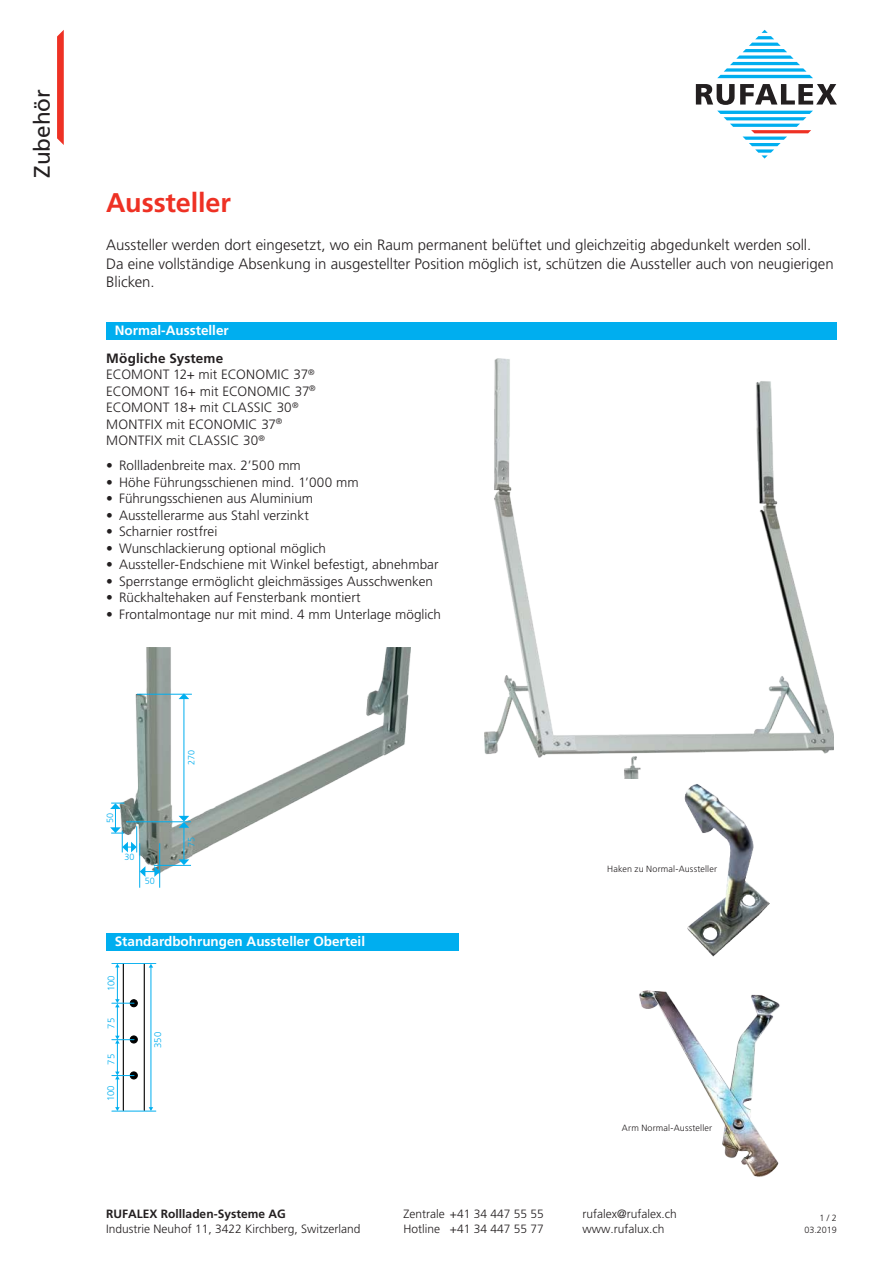
<style>
.page{position:relative;width:893px;height:1263px;background:#fff}
.page>*{position:absolute;margin:0;border:0;box-sizing:border-box;transform-origin:0 0}
.t1{font:700 27px "Frutiger LT Std";letter-spacing:-.005em;color:#ee3124}
.t2{font:22.5px "Frutiger LT Std";color:#231f20}
.t3{font:300 15px/18.8px "Frutiger LT Std";color:#231f20}
.t4{font:300 13.5px/16.5px "Frutiger LT Std";letter-spacing:.005em;color:#231f20}
.t5{font:700 13.5px "Frutiger LT Std";color:#fff}
.t6{font:300 12px "Frutiger LT Std";color:#231f20}
.t7{font:700 12px "Frutiger LT Std";color:#231f20}
.t8{font:300 9.6px "Frutiger LT Std";color:#00aeef}
.t9{font:300 9px/12px "Frutiger LT Std";letter-spacing:.015em;color:#231f20;text-align:right}
.t10{font:300 9px "Frutiger LT Std";color:#00aeef}
.s1{font-weight:700}
</style>
<div class="page">
<img style="left:485px;top:358px;width:349px;height:420px">
<img style="left:119px;top:648px;width:292px;height:237px">
<hr style="left:184px;top:698px;width:1px;height:119px;background:#00aeef">
<svg style="left:179px;top:693px;width:10px;height:6px"></svg>
<hr style="left:184px;top:827px;width:1px;height:33px;background:#00aeef">
<svg style="left:179px;top:859px;width:10px;height:6px"></svg>
<svg style="left:179px;top:816px;width:10px;height:12px"></svg>
<svg style="left:140px;top:866px;width:19px;height:11px"></svg>
<hr style="left:137px;top:694px;width:55px;height:1px;background:#00aeef">
<hr style="left:126px;top:821px;width:65px;height:1px;background:#00aeef">
<hr style="left:139px;top:843px;width:1px;height:45px;background:#00aeef">
<svg style="left:110px;top:803px;width:27px;height:49px"></svg>
<hr style="left:159px;top:843px;width:1px;height:45px;background:#00aeef">
<hr style="left:154px;top:865px;width:37px;height:1px;background:#00aeef">
<hr style="left:112px;top:963px;width:44px;height:1px;background:#00aeef">
<svg style="left:112px;top:963px;width:41px;height:148px"></svg>
<hr style="left:112px;top:1111px;width:44px;height:1px;background:#00aeef">
<img style="left:639px;top:990px;width:141px;height:187px">
<img style="left:684px;top:784px;width:86px;height:173px">
<div style="left:106px;top:322px;width:731px;height:17px;background:#00aeef"></div>
<div style="left:106px;top:933px;width:353px;height:17px;background:#00aeef"></div>
<svg style="left:717px;top:30px;width:96px;height:48px"></svg>
<svg style="left:717px;top:111px;width:96px;height:48px"></svg>
<svg style="left:696px;top:84px;width:141px;height:21px"></svg>
<svg style="left:57px;top:30px;width:7px;height:115px"></svg>
<h2 class="t2" style="left:29px;top:178px;width:90px;rotate:-90deg">Zubehör</h2>
<h1 class="t1" style="left:106px;top:191px;width:126px">Aussteller</h1>
<p class="t3" style="left:106px;top:236px;width:729px">Aussteller werden dort eingesetzt, wo ein Raum permanent belüftet und gleichzeitig abgedunkelt werden soll.<br>Da eine vollständige Absenkung in ausgestellter Position möglich ist, schützen die Aussteller auch von neugierigen<br>Blicken.</p>
<p class="t5" style="left:115px;top:325px;width:116px">Normal-Aussteller</p>
<p class="t4" style="left:106px;top:351px;width:211px"><span class="s1">Mögliche Systeme<br></span>ECOMONT 12+ mit ECONOMIC 37<sup>®<br></sup>ECOMONT 16+ mit ECONOMIC 37<sup>®<br></sup>ECOMONT 18+ mit CLASSIC 30<sup>®<br></sup>MONTFIX mit ECONOMIC 37<sup>®<br></sup>MONTFIX mit CLASSIC 30<sup>®</sup></p>
<p class="t4" style="left:106px;top:458px;width:196px">• Rollladenbreite max. 2’500 mm</p>
<p class="t4" style="left:106px;top:474px;width:254px">• Höhe Führungsschienen mind. 1’000 mm</p>
<p class="t4" style="left:106px;top:491px;width:208px">• Führungsschienen aus Aluminium</p>
<p class="t4" style="left:106px;top:507px;width:204px">• Ausstellerarme aus Stahl verzinkt</p>
<p class="t4" style="left:106px;top:524px;width:113px">• Scharnier rostfrei</p>
<p class="t4" style="left:106px;top:540px;width:221px">• Wunschlackierung optional möglich</p>
<p class="t4" style="left:106px;top:557px;width:334px">• Aussteller-Endschiene mit Winkel befestigt, abnehmbar</p>
<p class="t4" style="left:106px;top:573px;width:328px">• Sperrstange ermöglicht gleichmässiges Ausschwenken</p>
<p class="t4" style="left:106px;top:590px;width:256px">• Rückhaltehaken auf Fensterbank montiert</p>
<p class="t4" style="left:106px;top:606px;width:336px">• Frontalmontage nur mit mind. 4 mm Unterlage möglich</p>
<p class="t10" style="left:106px;top:823px;width:12px;rotate:-90deg">50</p>
<p class="t10" style="left:124px;top:853px;width:12px">30</p>
<p class="t10" style="left:145px;top:877px;width:12px">50</p>
<p class="t10" style="left:188px;top:765px;width:17px;rotate:-90deg">270</p>
<p class="t10" style="left:188px;top:847px;width:12px;rotate:-90deg">75</p>
<p class="t5" style="left:115px;top:936px;width:252px">Standardbohrungen Aussteller Oberteil</p>
<p class="t8" style="left:107px;top:991px;width:17px;rotate:-90deg">100</p>
<p class="t8" style="left:107px;top:1029px;width:12px;rotate:-90deg">75</p>
<p class="t8" style="left:107px;top:1064px;width:12px;rotate:-90deg">75</p>
<p class="t8" style="left:107px;top:1101px;width:17px;rotate:-90deg">100</p>
<p class="t8" style="left:154px;top:1048px;width:17px;rotate:-90deg">350</p>
<p class="t9" style="left:607px;top:863px;width:111px">Haken zu Normal-Aussteller</p>
<p class="t9" style="left:622px;top:1122px;width:92px">Arm Normal-Aussteller</p>
<p class="t7" style="left:106px;top:1209px;width:181px">RUFALEX Rollladen-Systeme AG</p>
<p class="t6" style="left:403px;top:1209px;width:142px">Zentrale +41 34 447 55 55</p>
<p class="t6" style="left:583px;top:1209px;width:96px">rufalex@rufalex.ch</p>
<p class="t6" style="left:106px;top:1224px;width:256px">Industrie Neuhof 11, 3422 Kirchberg, Switzerland</p>
<p class="t6" style="left:403px;top:1224px;width:142px">Hotline +41 34 447 55 77</p>
<p class="t6" style="left:583px;top:1224px;width:84px">www.rufalux.ch</p>
<p class="t9" style="left:804px;top:1213px;width:34px">1 / 2<br>03.2019</p>
</div>
